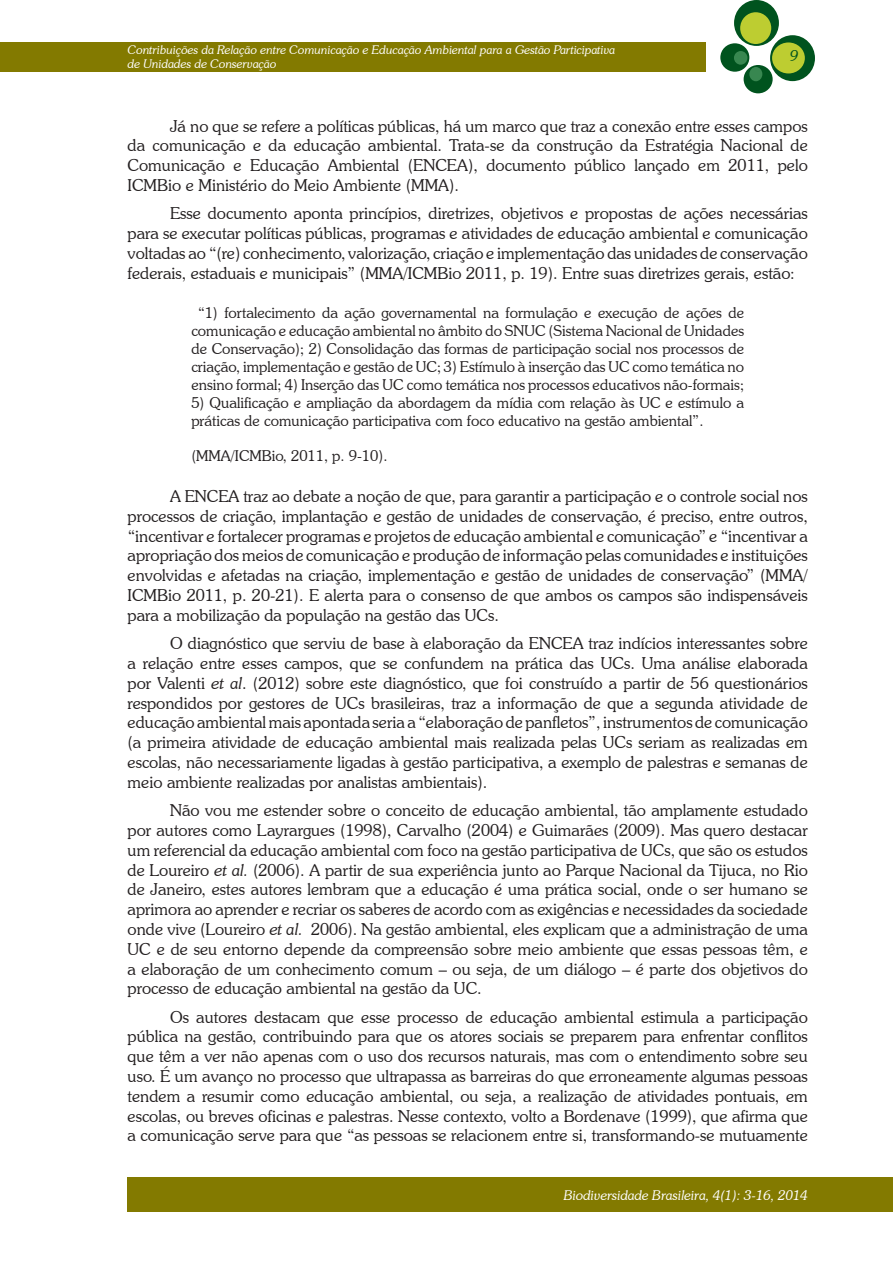
<style>
.page{position:relative;width:893px;height:1263px;background:#fff}
.page>*{position:absolute;margin:0;border:0;box-sizing:border-box;transform-origin:0 0}
.t1{font:300 16.5px/19.8px "Souvenir IT Cby BT";color:#231f20;text-align:justify}
.t2{font:300 15px/18px "Souvenir IT Cby BT";color:#231f20;text-align:center}
.t3{font:italic 300 15px "Souvenir IT Cby BT";color:#00531e}
.t4{font:italic 300 13.5px "Souvenir IT Cby BT";color:#fff}
.t5{font:italic 300 12px/14.4px "Souvenir IT Cby BT";color:#fff}
.s1{font-style:italic}
</style>
<div class="page">
<div style="left:0;top:43px;width:705px;height:29px;background:#837a00"></div>
<div style="left:734px;top:0;width:45px;height:46px;background:#00531e;border-radius:50%"></div>
<div style="left:770px;top:35px;width:45px;height:46px;background:#00531e;border-radius:50%"></div>
<div style="left:720px;top:43px;width:29px;height:29px;background:#00531e;border-radius:50%"></div>
<div style="left:744px;top:65px;width:29px;height:28px;background:#00531e;border-radius:50%"></div>
<div style="left:740px;top:12px;width:31px;height:32px;background:#bdcd31;border-radius:50%"></div>
<div style="left:772px;top:42px;width:33px;height:31px;background:#bdcd31;border-radius:50%"></div>
<div style="left:734px;top:51px;width:13px;height:14px;background:#388750;border-radius:50%"></div>
<div style="left:749px;top:67px;width:13px;height:14px;background:#388750;border-radius:50%"></div>
<div style="left:128px;top:1178px;width:765px;height:34px;background:#837a00"></div>
<p class="t5" style="left:128px;top:42px;width:489px">Contribuições da Relação entre Comunicação e Educação Ambiental para a Gestão Participativa de Unidades de Conservação</p>
<p class="t3" style="left:790px;top:46px;width:10px">9</p>
<p class="t1" style="left:128px;top:116px;width:682px;text-indent:43px">Já no que se refere a políticas públicas, há um marco que traz a conexão entre esses campos da comunicação e da educação ambiental. Trata-se da construção da Estratégia Nacional de Comunicação e Educação Ambiental (ENCEA), documento público lançado em 2011, pelo ICMBio e Ministério do Meio Ambiente (MMA).</p>
<p class="t1" style="left:128px;top:203px;width:682px;text-indent:43px">Esse documento aponta princípios, diretrizes, objetivos e propostas de ações necessárias para se executar políticas públicas, programas e atividades de educação ambiental e comunicação voltadas ao “(re) conhecimento, valorização, criação e implementação das unidades de conservação federais, estaduais e municipais” (MMA/ICMBio 2011, p. 19). Entre suas diretrizes gerais, estão:</p>
<p class="t2" style="left:191px;top:303px;width:554px">“1) fortalecimento da ação governamental na formulação e execução de ações de comunicação e educação ambiental no âmbito do SNUC (Sistema Nacional de Unidades de Conservação); 2) Consolidação das formas de participação social nos processos de criação, implementação e gestão de UC; 3) Estímulo à inserção das UC como temática no ensino formal; 4) Inserção das UC como temática nos processos educativos não-formais;</p>
<p class="t2" style="left:191px;top:393px;width:554px;text-align:left">5) Qualificação e ampliação da abordagem da mídia com relação às UC e estímulo a práticas de comunicação participativa com foco educativo na gestão ambiental”.</p>
<p class="t2" style="left:191px;top:446px;width:198px">(MMA/ICMBio, 2011, p. 9-10).</p>
<p class="t1" style="left:128px;top:486px;width:682px;text-indent:43px">A ENCEA traz ao debate a noção de que, para garantir a participação e o controle social nos processos de criação, implantação e gestão de unidades de conservação, é preciso, entre outros, “incentivar e fortalecer programas e projetos de educação ambiental e comunicação” e “incentivar a apropriação dos meios de comunicação e produção de informação pelas comunidades e instituições envolvidas e afetadas na criação, implementação e gestão de unidades de conservação” (MMA/ ICMBio 2011, p. 20-21). E alerta para o consenso de que ambos os campos são indispensáveis para a mobilização da população na gestão das UCs.</p>
<p class="t1" style="left:128px;top:633px;width:682px;text-indent:43px">O diagnóstico que serviu de base à elaboração da ENCEA traz indícios interessantes sobre a relação entre esses campos, que se confundem na prática das UCs. Uma análise elaborada por Valenti <span class="s1">et al</span>. (2012) sobre este diagnóstico, que foi construído a partir de 56 questionários respondidos por gestores de UCs brasileiras, traz a informação de que a segunda atividade de educação ambiental mais apontada seria a “elaboração de panfletos”, instrumentos de comunicação (a primeira atividade de educação ambiental mais realizada pelas UCs seriam as realizadas em escolas, não necessariamente ligadas à gestão participativa, a exemplo de palestras e semanas de meio ambiente realizadas por analistas ambientais).</p>
<p class="t1" style="left:128px;top:800px;width:682px;text-indent:43px">Não vou me estender sobre o conceito de educação ambiental, tão amplamente estudado por autores como Layrargues (1998), Carvalho (2004) e Guimarães (2009). Mas quero destacar um referencial da educação ambiental com foco na gestão participativa de UCs, que são os estudos de Loureiro <span class="s1">et al.</span> (2006). A partir de sua experiência junto ao Parque Nacional da Tijuca, no Rio de Janeiro, estes autores lembram que a educação é uma prática social, onde o ser humano se aprimora ao aprender e recriar os saberes de acordo com as exigências e necessidades da sociedade onde vive (Loureiro <span class="s1">et al.</span> 2006). Na gestão ambiental, eles explicam que a administração de uma UC e de seu entorno depende da compreensão sobre meio ambiente que essas pessoas têm, e a elaboração de um conhecimento comum – ou seja, de um diálogo – é parte dos objetivos do processo de educação ambiental na gestão da UC.</p>
<p class="t1" style="left:128px;top:1007px;width:682px;text-indent:43px">Os autores destacam que esse processo de educação ambiental estimula a participação pública na gestão, contribuindo para que os atores sociais se preparem para enfrentar conflitos que têm a ver não apenas com o uso dos recursos naturais, mas com o entendimento sobre seu uso. É um avanço no processo que ultrapassa as barreiras do que erroneamente algumas pessoas tendem a resumir como educação ambiental, ou seja, a realização de atividades pontuais, em escolas, ou breves oficinas e palestras. Nesse contexto, volto a Bordenave (1999), que afirma que a comunicação serve para que “as pessoas se relacionem entre si, transformando-se mutuamente</p>
<p class="t4" style="left:564px;top:1187px;width:246px">Biodiversidade Brasileira, 4(1): 3-16, 2014</p>
</div>
